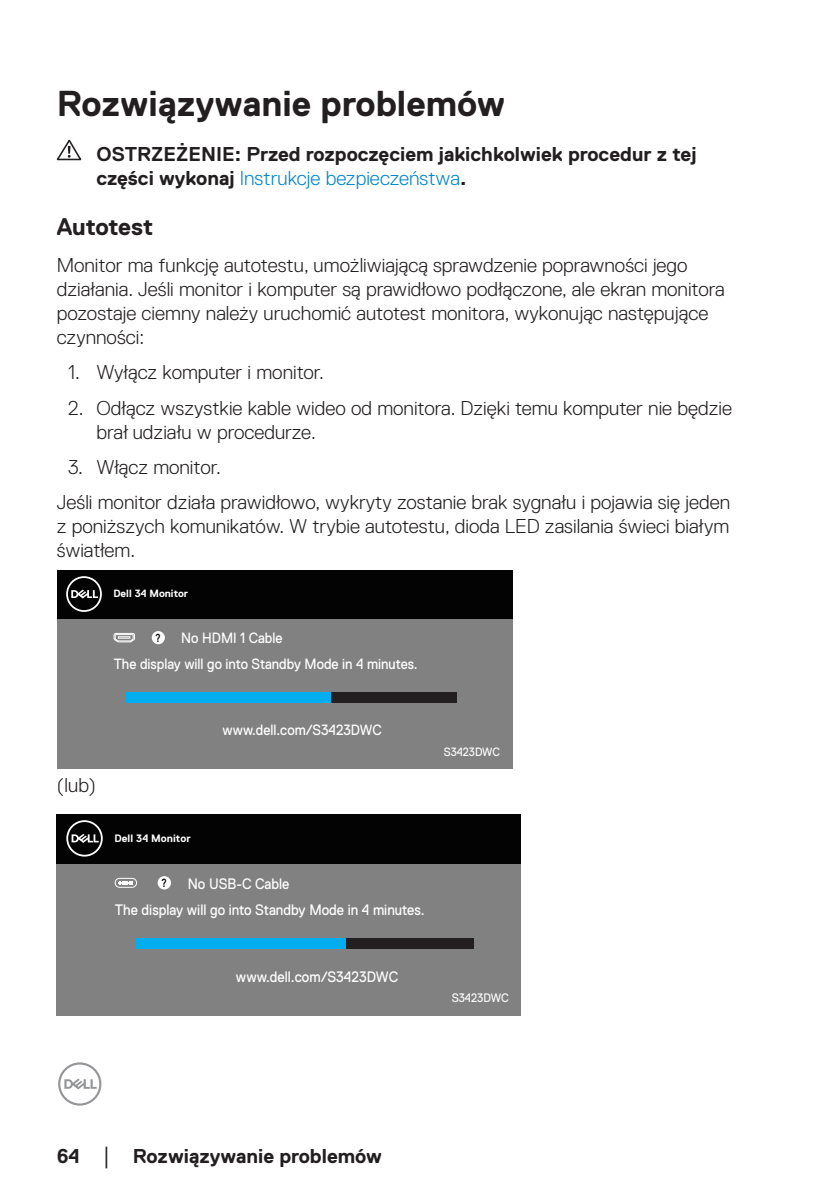
<style>
.page{position:relative;width:840px;height:1191px;background:#fff}
.page>*{position:absolute;margin:0;border:0;box-sizing:border-box;transform-origin:0 0}
.t1{font:700 36px "Dell Replica";color:#231f20}
.t2{font:700 24px "Dell Replica";letter-spacing:-.01em;color:#231f20}
.t3{font:300 20px/24px "Dell Replica";color:#231f20}
.t4{font:700 20px/24px "Dell Replica";color:#231f20}
.t5{font:15.2px/26px "Dell Replica";color:#fff;scale:.92 1}
.t6{font:14.8px/25.6px "Dell Replica";color:#fff;scale:.92 1}
.t7{font:12.2px "Dell Replica";color:#fff;scale:.92 1}
.t8{font:12px "Dell Replica";color:#fff;scale:.92 1}
.t9{font:700 11.4px "Arial";color:#030303;scale:.73 1}
.t10{font:700 11.2px "Arial";color:#030303;scale:.73 1}
.t11{font:700 10.6px "Dell Replica";color:#fff}
.t12{font:700 10.4px "Dell Replica";color:#fff}
.s1{font-weight:300;color:#0087cb}
.s2{font-family:"Times New Roman";font-weight:400;font-size:18px}
</style>
<div class="page">
<svg style="left:58px;top:1062px;width:43px;height:43px"></svg>
<svg style="left:57px;top:140px;width:25px;height:21px"></svg>
<div style="left:57px;top:594px;width:455px;height:174px;background:#818181"></div>
<div style="left:57px;top:570px;width:455px;height:48px;background:#030303"></div>
<svg style="left:66px;top:576px;width:36px;height:36px"></svg>
<div style="left:152px;top:631px;width:13px;height:13px;background:#fff;border-radius:50%"></div>
<svg style="left:113px;top:633px;width:22px;height:9px"></svg>
<div style="left:125px;top:692px;width:331px;height:10px;background:#231f20"></div>
<div style="left:125px;top:692px;width:205px;height:10px;background:#00aeef"></div>
<div style="left:57px;top:838px;width:463px;height:178px;background:#818181"></div>
<div style="left:57px;top:814px;width:463px;height:49px;background:#030303"></div>
<svg style="left:66px;top:820px;width:37px;height:36px"></svg>
<div style="left:136px;top:938px;width:338px;height:10px;background:#231f20"></div>
<div style="left:157px;top:876px;width:14px;height:13px;background:#fff;border-radius:50%"></div>
<div style="left:136px;top:938px;width:209px;height:10px;background:#00aeef"></div>
<svg style="left:119px;top:881px;width:14px;height:3px"></svg>
<div style="left:115px;top:878px;width:22px;height:9px;border:1px solid #fff;border-radius:4px"></div>
<h1 class="t1" style="left:57px;top:83px;width:450px">Rozwiązywanie problemów</h1>
<p class="t4" style="left:96px;top:142px;width:601px">OSTRZEŻENIE: Przed rozpoczęciem jakichkolwiek procedur z tej części wykonaj <span class="s1">Instrukcje bezpieczeństwa</span>.</p>
<p class="t2" style="left:57px;top:214px;width:98px">Autotest</p>
<p class="t3" style="left:57px;top:253px;width:669px">Monitor ma funkcję autotestu, umożliwiającą sprawdzenie poprawności jego działania. Jeśli monitor i komputer są prawidłowo podłączone, ale ekran monitora pozostaje ciemny należy uruchomić autotest monitora, wykonując następujące czynności:</p>
<p class="t3" style="left:68px;top:360px;width:257px">1. Wyłącz komputer i monitor.</p>
<p class="t3" style="left:96px;top:396px;width:636px;text-indent:-28px">2. Odłącz wszystkie kable wideo od monitora. Dzięki temu komputer nie będzie brał udziału w procedurze.</p>
<p class="t3" style="left:57px;top:449px;width:674px;line-height:35.4px;text-indent:11px">3. Włącz monitor.<br>Jeśli monitor działa prawidłowo, wykryty zostanie brak sygnału i pojawia się jeden</p>
<p class="t3" style="left:57px;top:514px;width:673px">z poniższych komunikatów. W trybie autotestu, dioda LED zasilania świeci białym światłem.</p>
<p class="t12" style="left:113px;top:588px;width:76px">Dell 34 Monitor</p>
<p class="t6" style="left:114px;top:625px;width:332px;text-indent:67px">No HDMI 1 Cable<br>The display will go into Standby Mode in 4 minutes.</p>
<p class="t10" style="left:155px;top:630px;width:8px">?</p>
<p class="t3" style="left:57px;top:773px;width:41px">(lub)</p>
<p class="t6" style="left:222px;top:717px;width:175px">www.dell.com/S3423DWC</p>
<p class="t11" style="left:114px;top:832px;width:78px">Dell 34 Monitor</p>
<p class="t5" style="left:115px;top:870px;width:338px;text-indent:73px">No USB-C Cable<br>The display will go into Standby Mode in 4 minutes.</p>
<p class="t9" style="left:161px;top:875px;width:9px">?</p>
<p class="t8" style="left:443px;top:745px;width:63px">S3423DWC</p>
<p class="t5" style="left:236px;top:964px;width:178px">www.dell.com/S3423DWC</p>
<p class="t7" style="left:451px;top:991px;width:64px">S3423DWC</p>
<p class="t4" style="left:57px;top:1143px;width:326px">64 <span class="s2">│</span> Rozwiązywanie problemów</p>
</div>
